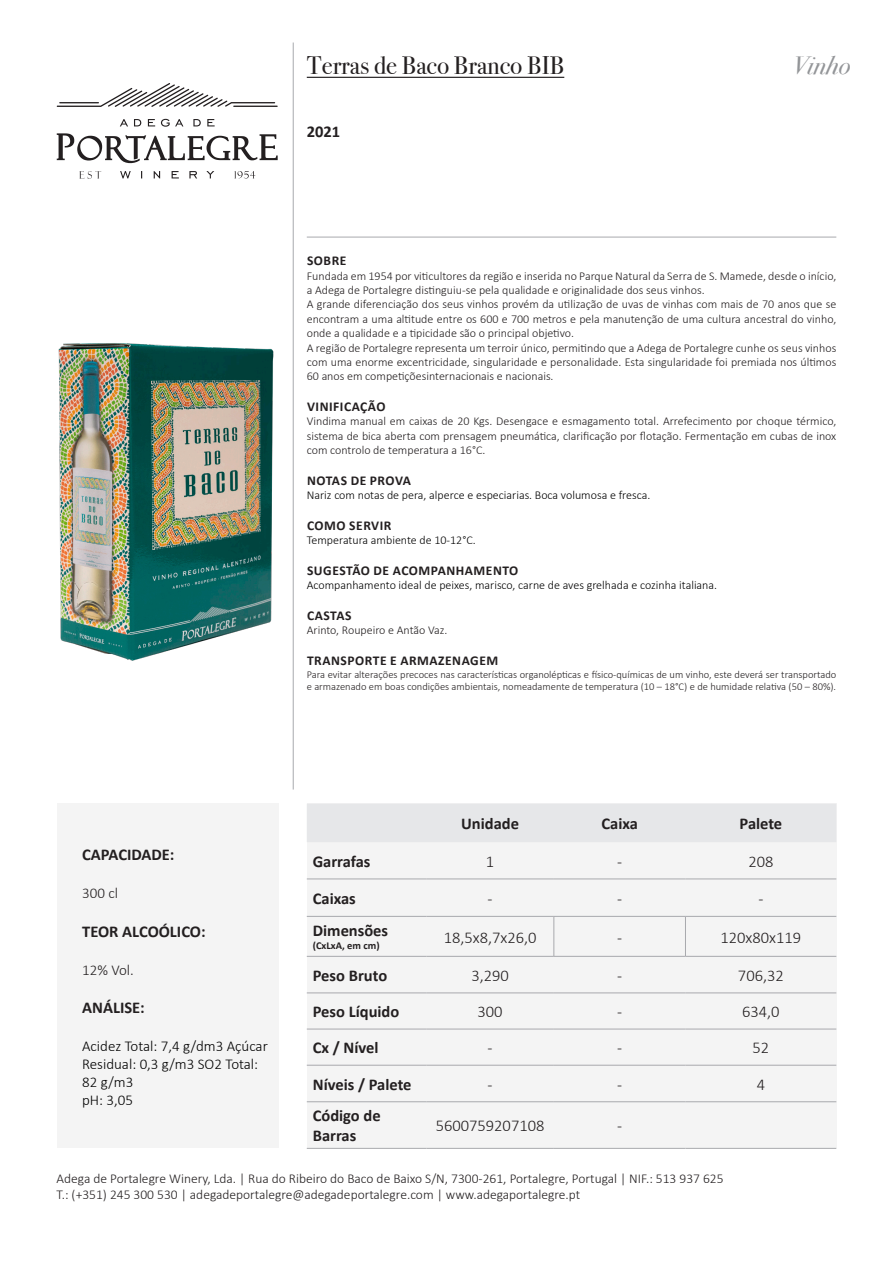
<style>
.page{position:relative;width:893px;height:1263px;background:#fff}
.page>*{position:absolute;margin:0;border:0;box-sizing:border-box;transform-origin:0 0}
.t1{font:25.5px "Bodoni Svty Two OSITCTT";color:#231f20}
.t2{font:italic 25.5px "Bodoni Svty Two OSITCTT";color:#939598}
.t3{font:700 16.5px/19.8px "Calibri";color:#231f20}
.t4{font:300 16.5px "Calibri";color:#231f20}
.t5{font:300 15px/18px "Calibri";color:#000}
.t6{font:300 15px "Calibri";color:#231f20}
.t7{font:300 13.5px/16.2px "Calibri";color:#231f20}
.t8{font:700 13.5px "Calibri";letter-spacing:.04em;color:#231f20}
.t9{font:300 12px/14.4px "Calibri";color:#231f20;text-align:justify}
.t10{font:300 12px "Calibri";color:#000}
.t11{font:300 10.5px/12.6px "Calibri";color:#231f20}
.t12{font:700 10.5px "Calibri";color:#231f20}
</style>
<div class="page">
<div style="left:57px;top:804px;width:222px;height:344px;background:#f4f4f4"></div>
<div style="left:307px;top:804px;width:529px;height:344px;background:#f4f4f4"></div>
<hr style="left:293px;top:43px;width:1px;height:746px;background:#a8a9ad">
<div style="left:307px;top:804px;width:529px;height:38px;background:#e6e7e9"></div>
<hr style="left:307px;top:879px;width:119px;height:1px;background:#a8a9ad">
<hr style="left:426px;top:879px;width:128px;height:1px;background:#a8a9ad">
<hr style="left:554px;top:879px;width:131px;height:1px;background:#a8a9ad">
<hr style="left:685px;top:879px;width:151px;height:1px;background:#a8a9ad">
<hr style="left:307px;top:916px;width:119px;height:1px;background:#a8a9ad">
<hr style="left:426px;top:916px;width:128px;height:1px;background:#a8a9ad">
<hr style="left:685px;top:916px;width:151px;height:1px;background:#a8a9ad">
<hr style="left:307px;top:956px;width:119px;height:1px;background:#a8a9ad">
<hr style="left:426px;top:956px;width:128px;height:1px;background:#a8a9ad">
<hr style="left:685px;top:956px;width:151px;height:1px;background:#a8a9ad">
<hr style="left:307px;top:993px;width:119px;height:1px;background:#a8a9ad">
<hr style="left:426px;top:993px;width:128px;height:1px;background:#a8a9ad">
<hr style="left:554px;top:993px;width:131px;height:1px;background:#a8a9ad">
<hr style="left:685px;top:993px;width:151px;height:1px;background:#a8a9ad">
<hr style="left:307px;top:1029px;width:119px;height:1px;background:#a8a9ad">
<hr style="left:426px;top:1029px;width:128px;height:1px;background:#a8a9ad">
<hr style="left:554px;top:1029px;width:131px;height:1px;background:#a8a9ad">
<hr style="left:685px;top:1029px;width:151px;height:1px;background:#a8a9ad">
<hr style="left:307px;top:1065px;width:119px;height:1px;background:#a8a9ad">
<hr style="left:426px;top:1065px;width:128px;height:1px;background:#a8a9ad">
<hr style="left:554px;top:1065px;width:131px;height:1px;background:#a8a9ad">
<hr style="left:685px;top:1065px;width:151px;height:1px;background:#a8a9ad">
<hr style="left:307px;top:1101px;width:119px;height:1px;background:#a8a9ad">
<hr style="left:426px;top:1101px;width:128px;height:1px;background:#a8a9ad">
<hr style="left:554px;top:1101px;width:131px;height:1px;background:#a8a9ad">
<hr style="left:685px;top:1101px;width:151px;height:1px;background:#a8a9ad">
<hr style="left:307px;top:1148px;width:119px;height:1px;background:#a8a9ad">
<hr style="left:426px;top:1148px;width:128px;height:1px;background:#a8a9ad">
<hr style="left:554px;top:1148px;width:131px;height:1px;background:#a8a9ad">
<hr style="left:685px;top:1148px;width:151px;height:1px;background:#a8a9ad">
<hr style="left:554px;top:916px;width:131px;height:1px;background:#a8a9ad">
<hr style="left:554px;top:916px;width:1px;height:40px;background:#a8a9ad">
<hr style="left:685px;top:916px;width:1px;height:40px;background:#a8a9ad">
<hr style="left:554px;top:956px;width:131px;height:1px;background:#a8a9ad">
<hr style="left:307px;top:237px;width:529px;height:1px;background:#a8a9ad">
<svg style="left:57px;top:83px;width:221px;height:24px"></svg>
<svg style="left:120px;top:171px;width:94px;height:7px"></svg>
<svg style="left:79px;top:171px;width:22px;height:7px"></svg>
<svg style="left:234px;top:171px;width:21px;height:8px"></svg>
<svg style="left:120px;top:119px;width:95px;height:8px"></svg>
<svg style="left:57px;top:133px;width:221px;height:31px"></svg>
<hr style="left:307px;top:77px;width:257px;height:1px;background:#231f20">
<img style="left:58px;top:343px;width:216px;height:318px">
<p class="t1" style="left:307px;top:51px;width:259px">Terras de Baco Branco BIB</p>
<p class="t2" style="left:792px;top:50px;width:59px">Vinho</p>
<p class="t3" style="left:307px;top:121px;width:35px">2021</p>
<p class="t8" style="left:307px;top:251px;width:41px">SOBRE</p>
<p class="t9" style="left:307px;top:268px;width:531px">Fundada em 1954 por viticultores da região e inserida no Parque Natural da Serra de S. Mamede, desde o início, a Adega de Portalegre distinguiu-se pela qualidade e originalidade dos seus vinhos.</p>
<p class="t9" style="left:307px;top:297px;width:531px">A grande diferenciação dos seus vinhos provém da utilização de uvas de vinhas com mais de 70 anos que se encontram a uma altitude entre os 600 e 700 metros e pela manutenção de uma cultura ancestral do vinho, onde a qualidade e a tipicidade são o principal objetivo.</p>
<p class="t9" style="left:307px;top:340px;width:531px">A região de Portalegre representa um terroir único, permitindo que a Adega de Portalegre cunhe os seus vinhos com uma enorme excentricidade, singularidade e personalidade. Esta singularidade foi premiada nos últimos 60 anos em competiçõesinternacionais e nacionais.</p>
<p class="t8" style="left:307px;top:397px;width:80px">VINIFICAÇÃO</p>
<p class="t9" style="left:307px;top:414px;width:531px">Vindima manual em caixas de 20 Kgs. Desengace e esmagamento total. Arrefecimento por choque térmico, sistema de bica aberta com prensagem pneumática, clarificação por flotação. Fermentação em cubas de inox com controlo de temperatura a 16°C.</p>
<p class="t8" style="left:307px;top:471px;width:105px">NOTAS DE PROVA</p>
<p class="t10" style="left:307px;top:488px;width:345px">Nariz com notas de pera, alperce e especiarias. Boca volumosa e fresca.</p>
<p class="t8" style="left:307px;top:516px;width:86px">COMO SERVIR</p>
<p class="t10" style="left:307px;top:533px;width:171px">Temperatura ambiente de 10-12°C.</p>
<p class="t8" style="left:307px;top:561px;width:213px">SUGESTÃO DE ACOMPANHAMENTO</p>
<p class="t10" style="left:307px;top:578px;width:412px">Acompanhamento ideal de peixes, marisco, carne de aves grelhada e cozinha italiana.</p>
<p class="t8" style="left:307px;top:606px;width:46px">CASTAS</p>
<p class="t9" style="left:307px;top:623px;width:142px">Arinto, Roupeiro e Antão Vaz.</p>
<p class="t8" style="left:307px;top:651px;width:193px">TRANSPORTE E ARMAZENAGEM</p>
<p class="t11" style="left:307px;top:668px;width:531px">Para evitar alterações precoces nas características organolépticas e físico-químicas de um vinho, este deverá ser transportado e armazenado em boas condições ambientais, nomeadamente de temperatura (10 – 18°C) e de humidade relativa (50 – 80%).</p>
<p class="t3" style="left:82px;top:844px;width:94px">CAPACIDADE:</p>
<p class="t6" style="left:82px;top:883px;width:37px">300 cl</p>
<p class="t3" style="left:82px;top:921px;width:125px">TEOR ALCOÓLICO:</p>
<p class="t6" style="left:82px;top:961px;width:53px">12% Vol.</p>
<p class="t3" style="left:82px;top:997px;width:64px">ANÁLISE:</p>
<p class="t5" style="left:82px;top:1036px;width:187px">Acidez Total: 7,4 g/dm3 Açúcar<br>Residual: 0,3 g/m3 SO2 Total:</p>
<p class="t5" style="left:82px;top:1072px;width:53px">82 g/m3</p>
<p class="t5" style="left:82px;top:1090px;width:52px">pH: 3,05</p>
<p class="t3" style="left:461px;top:813px;width:59px">Unidade</p>
<p class="t3" style="left:601px;top:813px;width:38px">Caixa</p>
<p class="t3" style="left:740px;top:813px;width:44px">Palete</p>
<p class="t3" style="left:313px;top:851px;width:59px">Garrafas</p>
<p class="t4" style="left:486px;top:851px;width:10px">1</p>
<p class="t4" style="left:617px;top:851px;width:7px">-</p>
<p class="t4" style="left:748px;top:851px;width:27px">208</p>
<p class="t3" style="left:313px;top:888px;width:44px">Caixas</p>
<p class="t4" style="left:488px;top:888px;width:7px">-</p>
<p class="t4" style="left:617px;top:888px;width:7px">-</p>
<p class="t4" style="left:758px;top:888px;width:7px">-</p>
<p class="t3" style="left:313px;top:921px;width:77px">Dimensões</p>
<p class="t12" style="left:313px;top:938px;width:68px">(CxLxA, em cm)</p>
<p class="t4" style="left:444px;top:927px;width:94px">18,5x8,7x26,0</p>
<p class="t4" style="left:617px;top:927px;width:7px">-</p>
<p class="t4" style="left:720px;top:927px;width:82px">120x80x119</p>
<p class="t3" style="left:313px;top:965px;width:76px">Peso Bruto</p>
<p class="t4" style="left:471px;top:965px;width:39px">3,290</p>
<p class="t4" style="left:617px;top:965px;width:7px">-</p>
<p class="t4" style="left:738px;top:965px;width:47px">706,32</p>
<p class="t3" style="left:313px;top:1001px;width:88px">Peso Líquido</p>
<p class="t4" style="left:477px;top:1001px;width:27px">300</p>
<p class="t4" style="left:617px;top:1001px;width:7px">-</p>
<p class="t4" style="left:742px;top:1001px;width:39px">634,0</p>
<p class="t3" style="left:313px;top:1038px;width:67px">Cx / Nível</p>
<p class="t4" style="left:488px;top:1037px;width:7px">-</p>
<p class="t4" style="left:617px;top:1037px;width:7px">-</p>
<p class="t4" style="left:752px;top:1037px;width:18px">52</p>
<p class="t3" style="left:313px;top:1074px;width:100px">Níveis / Palete</p>
<p class="t4" style="left:488px;top:1074px;width:7px">-</p>
<p class="t4" style="left:617px;top:1074px;width:7px">-</p>
<p class="t4" style="left:757px;top:1074px;width:10px">4</p>
<p class="t3" style="left:313px;top:1106px;width:69px">Código de<br>Barras</p>
<p class="t4" style="left:436px;top:1115px;width:110px">5600759207108</p>
<p class="t4" style="left:617px;top:1115px;width:7px">-</p>
<p class="t7" style="left:57px;top:1170px;width:668px">Adega de Portalegre Winery, Lda. | Rua do Ribeiro do Baco de Baixo S/N, 7300-261, Portalegre, Portugal | NIF.: 513 937 625<br>T.: (+351) 245 300 530 | adegadeportalegre@adegadeportalegre.com | www.adegaportalegre.pt</p>
</div>
